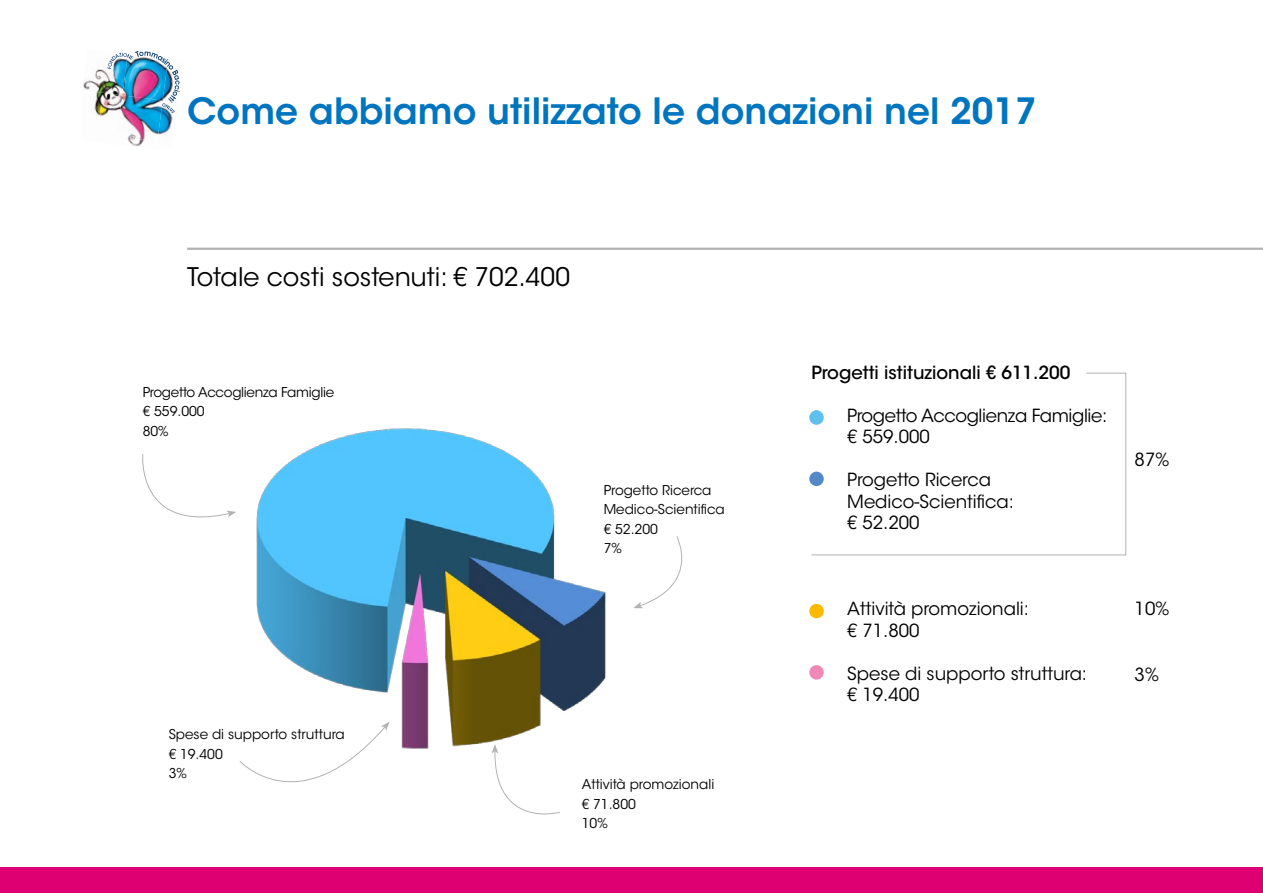
<style>
.page{position:relative;width:1263px;height:893px;background:#fff}
.page>*{position:absolute;margin:0;border:0;box-sizing:border-box;transform-origin:0 0}
.t1{font:600 36px "ITC Avant Garde Std";color:#0075bf}
.t2{font:25.5px "ITC Avant Garde Std";color:#000}
.t3{font:18px/21.6px "ITC Avant Garde Std";color:#000}
.t4{font:18px/21.6px "ITC Avant Garde Std";letter-spacing:-.02em;color:#000}
.t5{font:500 18px "ITC Avant Garde Std";color:#000}
.t6{font:13.5px/19.5px "ITC Avant Garde Std";color:#000}
.t7{font:13.5px/19.5px "ITC Avant Garde Std";letter-spacing:-.02em;color:#000}
.s1{font-weight:600;font-size:36px;color:#0075bf}
</style>
<div class="page">
<div style="left:0;top:867px;width:1263px;height:26px;background:#de0072"></div>
<hr style="left:187px;top:248px;width:1076px;height:2px;background:#b3b2b2">
<img style="left:83px;top:66px;width:25px;height:24px">
<img style="left:163px;top:113px;width:10px;height:21px">
<img style="left:94px;top:90px;width:14px;height:27px">
<img style="left:122px;top:113px;width:41px;height:22px">
<img style="left:122px;top:132px;width:35px;height:14px">
<img style="left:108px;top:51px;width:72px;height:62px">
<img style="left:256px;top:428px;width:387px;height:321px">
<svg style="left:142px;top:454px;width:94px;height:64px"></svg>
<svg style="left:633px;top:536px;width:50px;height:72px"></svg>
<svg style="left:239px;top:722px;width:151px;height:61px"></svg>
<svg style="left:491px;top:744px;width:70px;height:71px"></svg>
<svg style="left:811px;top:372px;width:315px;height:184px"></svg>
<div style="left:809px;top:604px;width:15px;height:14px;background:#fbba00;border-radius:50%"></div>
<div style="left:809px;top:410px;width:15px;height:15px;background:#5fbfed;border-radius:50%"></div>
<div style="left:809px;top:665px;width:15px;height:15px;background:#f088b6;border-radius:50%"></div>
<div style="left:809px;top:472px;width:15px;height:14px;background:#5488c7;border-radius:50%"></div>
<h1 class="t1" style="left:187px;top:89px;width:851px">Come abbiamo utilizzato le donazioni nel 2017</h1>
<h2 class="t2" style="left:187px;top:261px;width:384px">Totale costi sostenuti: € 702.400</h2>
<p class="t7" style="left:143px;top:382px;width:193px">Progetto Accoglienza Famiglie € 559.000<br>80%</p>
<p class="t6" style="left:604px;top:480px;width:123px">Progetto Ricerca<br>Medico-Scientifica € 52.200<br>7%</p>
<p class="t6" style="left:169px;top:725px;width:177px">Spese di supporto struttura € 19.400<br>3%</p>
<p class="t6" style="left:582px;top:775px;width:134px">Attività promozionali € 71.800<br>10%</p>
<p class="t5" style="left:811px;top:361px;width:261px">Progetti istituzionali € 611.200</p>
<p class="t4" style="left:847px;top:404px;width:262px;text-indent:-43px"><span class="s1">•</span> Progetto Accoglienza Famiglie: € 559.000</p>
<p class="t3" style="left:847px;top:469px;width:168px;text-indent:-43px"><span class="s1">•</span> Progetto Ricerca<br>Medico-Scientifica: € 52.200</p>
<p class="t3" style="left:847px;top:598px;width:183px;text-indent:-43px"><span class="s1">•</span> Attività promozionali: € 71.800</p>
<p class="t3" style="left:847px;top:663px;width:241px;text-indent:-43px"><span class="s1">•</span> Spese di supporto struttura: € 19.400</p>
<p class="t3" style="left:1134px;top:449px;width:36px">87%</p>
<p class="t3" style="left:1134px;top:598px;width:36px">10%</p>
<p class="t3" style="left:1134px;top:663px;width:26px">3%</p>
</div>
